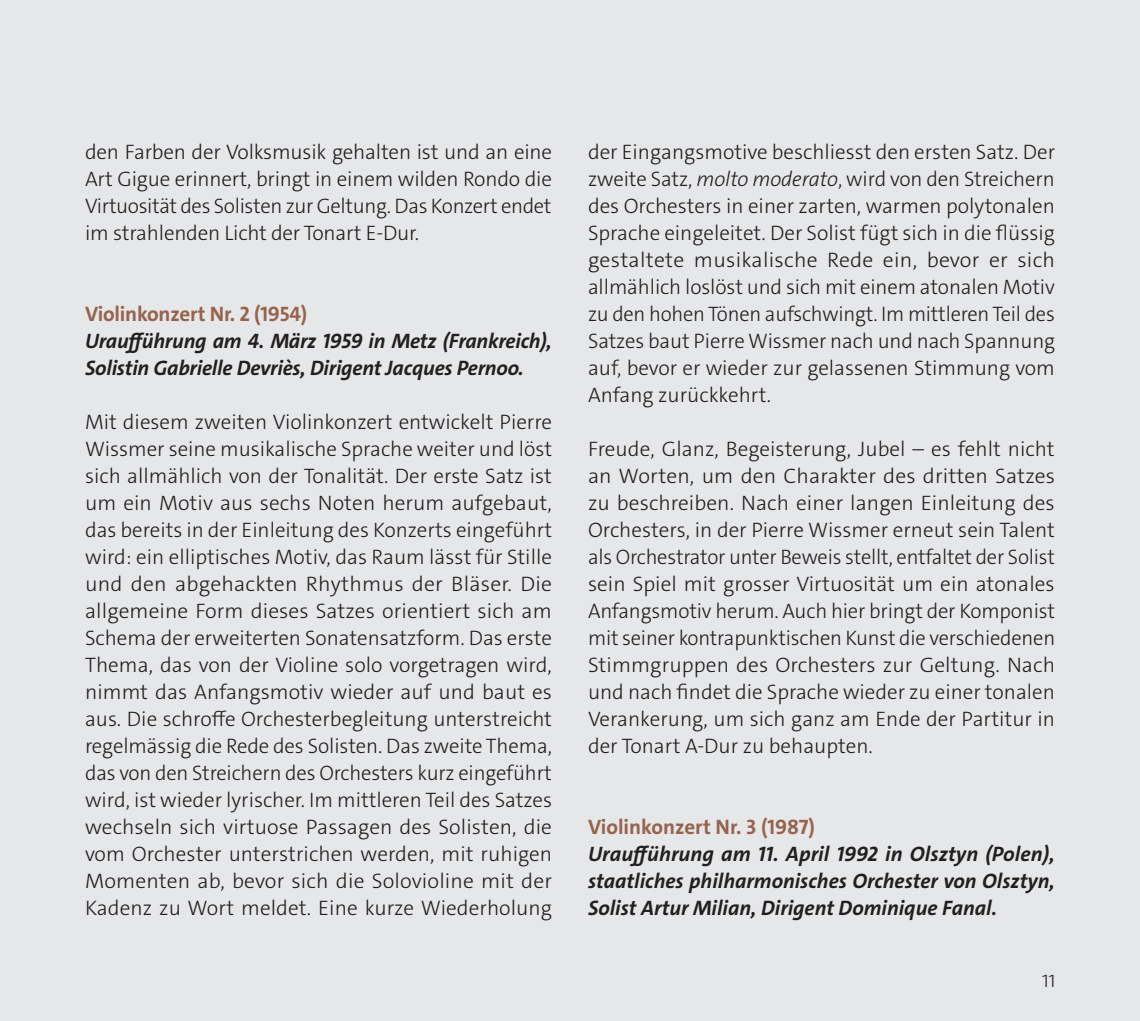
<style>
.page{position:relative;width:1140px;height:1021px;background:#fff}
.page>*{position:absolute;margin:0;border:0;box-sizing:border-box;transform-origin:0 0}
.Corps{font:300 21px/27px "The Sans C4 s";color:#231f20;text-align:justify}
.Corps-2{font:italic 700 21px/27px "The Sans C4 s";letter-spacing:-.01em;color:#231f20}
.Corps-3{font:700 21px "The Sans C4 s";letter-spacing:-.01em;color:#96634d}
.t1{font:300 18px "The Sans C4 s";color:#231f20}
.s1{font-style:italic}
</style>
<div class="page">
<div style="left:0;top:0;width:1140px;height:1020px;background:#e6e7e9"></div>
<p class="Corps" style="left:85px;top:139px;width:468px">den Farben der Volksmusik gehalten ist und an eine Art Gigue erinnert, bringt in einem wilden Rondo die Virtuosität des Solisten zur Geltung. Das Konzert endet im strahlenden Licht der Tonart E-Dur.</p>
<p class="Corps-3" style="left:85px;top:300px;width:224px">Violinkonzert Nr. 2 (1954)</p>
<p class="Corps-2" style="left:85px;top:328px;width:468px">Uraufführung am 4. März 1959 in Metz (Frankreich),<br>Solistin Gabrielle Devriès, Dirigent Jacques Pernoo.</p>
<p class="Corps" style="left:85px;top:409px;width:469px">Mit diesem zweiten Violinkonzert entwickelt Pierre Wissmer seine musikalische Sprache weiter und löst sich allmählich von der Tonalität. Der erste Satz ist um ein Motiv aus sechs Noten herum aufgebaut, das bereits in der Einleitung des Konzerts eingeführt wird: ein elliptisches Motiv, das Raum lässt für Stille und den abgehackten Rhythmus der Bläser. Die allgemeine Form dieses Satzes orientiert sich am Schema der erweiterten Sonatensatzform. Das erste Thema, das von der Violine solo vorgetragen wird, nimmt das Anfangsmotiv wieder auf und baut es aus. Die schroffe Orchesterbegleitung unterstreicht regelmässig die Rede des Solisten. Das zweite Thema, das von den Streichern des Orchesters kurz eingeführt wird, ist wieder lyrischer. Im mittleren Teil des Satzes wechseln sich virtuose Passagen des Solisten, die vom Orchester unterstrichen werden, mit ruhigen Momenten ab, bevor sich die Solovioline mit der Kadenz zu Wort meldet. Eine kurze Wiederholung</p>
<p class="Corps" style="left:588px;top:139px;width:469px">der Eingangsmotive beschliesst den ersten Satz. Der zweite Satz, <span class="s1">molto moderato</span>, wird von den Streichern des Orchesters in einer zarten, warmen polytonalen Sprache eingeleitet. Der Solist fügt sich in die flüssig gestaltete musikalische Rede ein, bevor er sich allmählich loslöst und sich mit einem atonalen Motiv zu den hohen Tönen aufschwingt. Im mittleren Teil des Satzes baut Pierre Wissmer nach und nach Spannung auf, bevor er wieder zur gelassenen Stimmung vom Anfang zurückkehrt.</p>
<p class="Corps" style="left:588px;top:436px;width:469px">Freude, Glanz, Begeisterung, Jubel – es fehlt nicht an Worten, um den Charakter des dritten Satzes zu beschreiben. Nach einer langen Einleitung des Orchesters, in der Pierre Wissmer erneut sein Talent als Orchestrator unter Beweis stellt, entfaltet der Solist sein Spiel mit grosser Virtuosität um ein atonales Anfangsmotiv herum. Auch hier bringt der Komponist mit seiner kontrapunktischen Kunst die verschiedenen Stimmgruppen des Orchesters zur Geltung. Nach und nach findet die Sprache wieder zu einer tonalen Verankerung, um sich ganz am Ende der Partitur in der Tonart A-Dur zu behaupten.</p>
<p class="Corps-3" style="left:588px;top:813px;width:228px">Violinkonzert Nr. 3 (1987)</p>
<p class="Corps-2" style="left:588px;top:841px;width:468px;text-align:justify">Uraufführung am 11. April 1992 in Olsztyn (Polen), staatliches philharmonisches Orchester von Olsztyn, Solist Artur Milian, Dirigent Dominique Fanal.</p>
<p class="t1" style="left:1042px;top:969px;width:15px">11</p>
</div>
